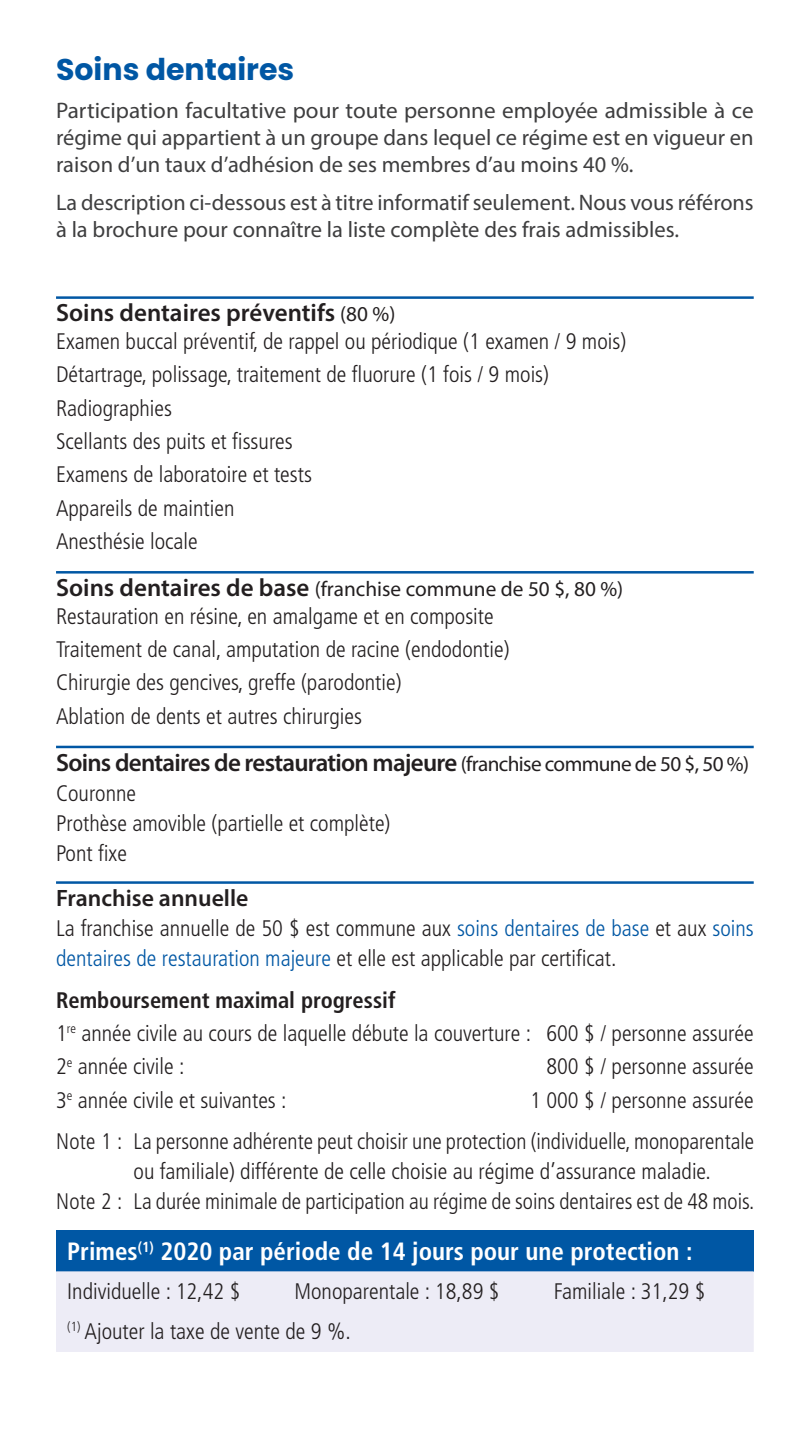
<style>
.page{position:relative;width:810px;height:1440px;background:#fff}
.page>*{position:absolute;margin:0;border:0;box-sizing:border-box;transform-origin:0 0}
.ti{font:700 30px "Poppins";color:#0057a4}
.filet{font:600 25px "Myriad Pro";letter-spacing:-.03em;color:#231f20}
.t1{font:700 condensed 25px "Frutiger LT Std";color:#fff}
.filet-2{font:600 25px "Myriad Pro";color:#231f20}
.filet-3{font:600 23.75px "Myriad Pro";color:#231f20}
.t2{font:300 condensed 22.5px/30px "Frutiger LT Std";color:#231f20}
.t3{font:22.5px/27px "Myriad Pro";color:#3e3e3f;text-align:justify}
.t4{font:700 condensed 22.5px "Frutiger LT Std";color:#231f20}
.filet-4{font:21.25px "Myriad Pro";color:#231f20}
.s1{font-weight:400;font-size:21.25px}
.s2{font-weight:600;font-size:25px}
.s3{color:#0057a4}
</style>
<div class="page">
<hr style="left:56px;top:296px;width:698px;height:3px;background:#0057a4">
<hr style="left:56px;top:571px;width:698px;height:3px;background:#0057a4">
<hr style="left:56px;top:746px;width:698px;height:2px;background:#0057a4">
<hr style="left:56px;top:881px;width:698px;height:3px;background:#0057a4">
<div style="left:56px;top:1230px;width:698px;height:41px;background:#0057a4"></div>
<div style="left:56px;top:1271px;width:698px;height:81px;background:#edecf6"></div>
<p class="ti" style="left:56px;top:52px;width:240px">Soins dentaires</p>
<p class="t3" style="left:56px;top:96px;width:699px">Participation facultative pour toute personne employée admissible à ce régime qui appartient à un groupe dans lequel ce régime est en vigueur en raison d’un taux d’adhésion de ses membres d’au moins 40 %.</p>
<p class="t3" style="left:56px;top:189px;width:699px">La description ci-dessous est à titre informatif seulement. Nous vous référons à la brochure pour connaître la liste complète des frais admissibles.</p>
<p class="filet-2" style="left:56px;top:297px;width:341px">Soins dentaires préventifs <span class="s1">(80 %)</span></p>
<p class="t2" style="left:56px;top:326px;width:571px">Examen buccal préventif, de rappel ou périodique (1 examen / 9 mois)</p>
<p class="t2" style="left:56px;top:360px;width:494px">Détartrage, polissage, traitement de fluorure (1 fois / 9 mois)</p>
<p class="t2" style="left:56px;top:393px;width:117px">Radiographies</p>
<p class="t2" style="left:56px;top:426px;width:238px">Scellants des puits et fissures</p>
<p class="t2" style="left:56px;top:460px;width:257px">Examens de laboratoire et tests</p>
<p class="t2" style="left:56px;top:493px;width:180px">Appareils de maintien</p>
<p class="t2" style="left:56px;top:526px;width:143px">Anesthésie locale</p>
<p class="filet-4" style="left:56px;top:576px;width:569px"><span class="s2">Soins dentaires de base</span> (franchise commune de 50 $, 80 %)</p>
<p class="t2" style="left:56px;top:601px;width:439px">Restauration en résine, en amalgame et en composite</p>
<p class="t2" style="left:56px;top:634px;width:455px">Traitement de canal, amputation de racine (endodontie)</p>
<p class="t2" style="left:56px;top:668px;width:347px">Chirurgie des gencives, greffe (parodontie)</p>
<p class="t2" style="left:56px;top:701px;width:307px">Ablation de dents et autres chirurgies</p>
<p class="filet" style="left:56px;top:746px;width:694px">Soins dentaires de restauration majeure <span class="s1">(franchise commune de 50 $, 50 %)</span></p>
<p class="t2" style="left:56px;top:778px;width:82px">Couronne</p>
<p class="t2" style="left:56px;top:808px;width:336px">Prothèse amovible (partielle et complète)</p>
<p class="t2" style="left:56px;top:838px;width:72px">Pont fixe</p>
<p class="filet-3" style="left:56px;top:883px;width:194px">Franchise annuelle</p>
<p class="t2" style="left:56px;top:914px;width:699px">La franchise annuelle de 50 $ est commune aux <span class="s3">soins dentaires de base</span> et aux <span class="s3">soins dentaires de restauration majeure</span> et elle est applicable par certificat.</p>
<p class="t4" style="left:56px;top:986px;width:341px">Remboursement maximal progressif</p>
<p class="t2" style="left:56px;top:1018px;width:699px">1<sup>re</sup> année civile au cours de laquelle débute la couverture : 600 $ / personne assurée</p>
<p class="t2" style="left:56px;top:1052px;width:130px">2<sup>e</sup> année civile :</p>
<p class="t2" style="left:546px;top:1052px;width:209px">800 $ / personne assurée</p>
<p class="t2" style="left:56px;top:1085px;width:232px">3<sup>e</sup> année civile et suivantes :</p>
<p class="t2" style="left:530px;top:1085px;width:225px">1 000 $ / personne assurée</p>
<p class="t2" style="left:134px;top:1126px;width:622px;text-indent:-78px">Note 1 : La personne adhérente peut choisir une protection (individuelle, monoparentale ou familiale) différente de celle choisie au régime d’assurance maladie.</p>
<p class="t2" style="left:56px;top:1186px;width:700px">Note 2 : La durée minimale de participation au régime de soins dentaires est de 48 mois.</p>
<p class="t1" style="left:67px;top:1237px;width:627px">Primes<sup>(1)</sup> 2020 par période de 14 jours pour une protection :</p>
<p class="t2" style="left:67px;top:1277px;width:175px">Individuelle : 12,42 $</p>
<p class="t2" style="left:294px;top:1277px;width:207px">Monoparentale : 18,89 $</p>
<p class="t2" style="left:554px;top:1277px;width:153px">Familiale : 31,29 $</p>
<p class="t2" style="left:67px;top:1316px;width:285px"><sup>(1)</sup> Ajouter la taxe de vente de 9 %.</p>
</div>
